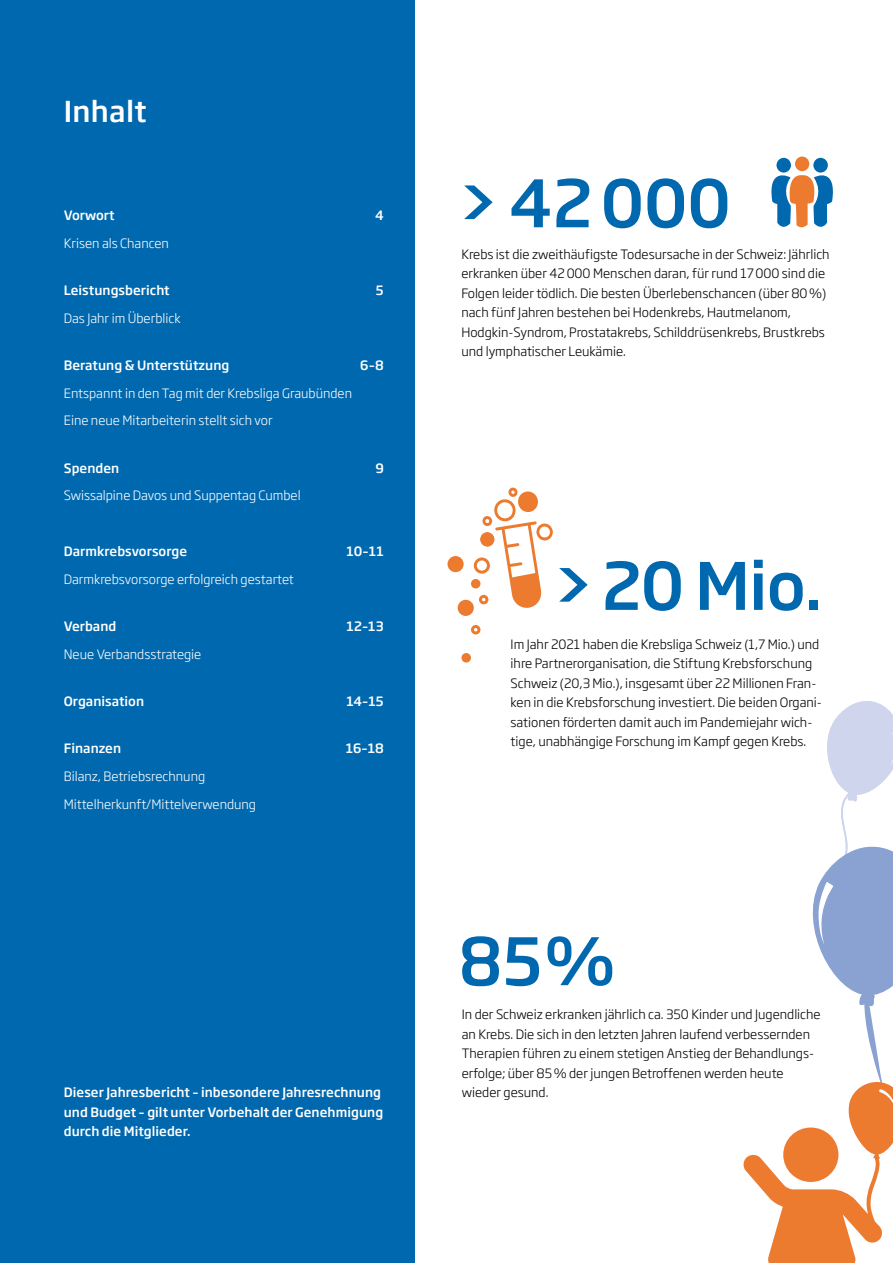
<style>
.page{position:relative;width:893px;height:1263px;background:#fff}
.page>*{position:absolute;margin:0;border:0;box-sizing:border-box;transform-origin:0 0}
.t1{font:500 64.5px "Soho Gothic Pro";color:#0068ae}
.t2{font:500 28.5px "Soho Gothic Pro";letter-spacing:.01em;color:#fff}
.t3{font:300 12.75px/19.5px "Soho Gothic Pro";color:#000}
.t4{font:300 12.75px/27.8px "Soho Gothic Pro";color:#fff}
.t5{font:500 12.75px/19.5px "Soho Gothic Pro";letter-spacing:.005em;color:#fff}
</style>
<div class="page">
<svg style="left:743px;top:701px;width:150px;height:562px"></svg>
<div style="left:795px;top:157px;width:14px;height:14px;background:#ec7b30;border-radius:50%"></div>
<div style="left:813px;top:158px;width:15px;height:15px;background:#0068ae;border-radius:50%"></div>
<div style="left:776px;top:158px;width:15px;height:15px;background:#0068ae;border-radius:50%"></div>
<svg style="left:771px;top:167px;width:62px;height:61px"></svg>
<div style="left:0;top:0;width:415px;height:1263px;background:#0068ae"></div>
<div style="left:474px;top:557px;width:16px;height:17px;border:3px solid #ec7b30;border-radius:50%"></div>
<div style="left:472px;top:580px;width:7px;height:7px;background:#ec7b30;border-radius:50%"></div>
<div style="left:471px;top:579px;width:9px;height:9px;border:3px solid #ec7b30;border-radius:50%"></div>
<div style="left:479px;top:595px;width:9px;height:9px;border:3px solid #ec7b30;border-radius:50%"></div>
<div style="left:459px;top:601px;width:13px;height:13px;background:#ec7b30;border-radius:50%"></div>
<div style="left:458px;top:600px;width:16px;height:16px;border:3px solid #ec7b30;border-radius:50%"></div>
<div style="left:471px;top:625px;width:9px;height:9px;border:3px solid #ec7b30;border-radius:50%"></div>
<div style="left:463px;top:654px;width:6px;height:7px;background:#ec7b30;border-radius:50%"></div>
<div style="left:461px;top:653px;width:10px;height:9px;border:3px solid #ec7b30;border-radius:50%"></div>
<div style="left:449px;top:557px;width:13px;height:14px;background:#ec7b30;border-radius:50%"></div>
<div style="left:447px;top:556px;width:17px;height:16px;border:3px solid #ec7b30;border-radius:50%"></div>
<svg style="left:480px;top:487px;width:73px;height:121px"></svg>
<h2 class="t2" style="left:64px;top:89px;width:84px">Inhalt</h2>
<p class="t5" style="left:64px;top:205px;width:52px">Vorwort</p>
<p class="t5" style="left:375px;top:205px;width:10px">4</p>
<p class="t4" style="left:64px;top:228px;width:107px">Krisen als Chancen</p>
<p class="t5" style="left:64px;top:280px;width:107px">Leistungsbericht</p>
<p class="t5" style="left:376px;top:280px;width:9px">5</p>
<p class="t4" style="left:64px;top:303px;width:118px">Das Jahr im Überblick</p>
<p class="t5" style="left:64px;top:354px;width:167px">Beratung &amp; Unterstützung</p>
<p class="t5" style="left:360px;top:354px;width:25px">6–8</p>
<p class="t4" style="left:64px;top:378px;width:290px">Entspannt in den Tag mit der Krebsliga Graubünden<br>Eine neue Mitarbeiterin stellt sich vor</p>
<p class="t5" style="left:64px;top:457px;width:57px">Spenden</p>
<p class="t5" style="left:375px;top:457px;width:10px">9</p>
<p class="t4" style="left:64px;top:481px;width:238px">Swissalpine Davos und Suppentag Cumbel</p>
<p class="t5" style="left:64px;top:540px;width:125px">Darmkrebsvorsorge</p>
<p class="t5" style="left:346px;top:540px;width:39px">10–11</p>
<p class="t4" style="left:64px;top:564px;width:232px">Darmkrebsvorsorge erfolgreich gestartet</p>
<p class="t5" style="left:64px;top:615px;width:54px">Verband</p>
<p class="t5" style="left:347px;top:615px;width:39px">12–13</p>
<p class="t4" style="left:64px;top:639px;width:139px">Neue Verbandsstrategie</p>
<p class="t5" style="left:64px;top:690px;width:82px">Organisation</p>
<p class="t5" style="left:347px;top:690px;width:39px">14–15</p>
<p class="t5" style="left:64px;top:738px;width:59px">Finanzen</p>
<p class="t5" style="left:346px;top:738px;width:39px">16–18</p>
<p class="t4" style="left:64px;top:761px;width:194px">Bilanz, Betriebsrechnung<br>Mittelherkunft/Mittelverwendung</p>
<p class="t5" style="left:64px;top:1082px;width:321px">Dieser Jahresbericht – inbesondere Jahresrechnung und Budget – gilt unter Vorbehalt der Genehmigung durch die Mitglieder.</p>
<h1 class="t1" style="left:456px;top:153px;width:276px">&gt;42000</h1>
<p class="t3" style="left:461px;top:244px;width:370px">Krebs ist die zweithäufigste Todesursache in der Schweiz: Jährlich erkranken über 42000 Menschen daran, für rund 17000 sind die Folgen leider tödlich. Die besten Überlebenschancen (über 80%) nach fünf Jahren bestehen bei Hodenkrebs, Hautmelanom, Hodgkin-Syndrom, Prostatakrebs, Schilddrüsenkrebs, Brustkrebs und lymphatischer Leukämie.</p>
<h1 class="t1" style="left:551px;top:535px;width:273px">&gt;20 Mio.</h1>
<p class="t3" style="left:511px;top:634px;width:313px">Im Jahr 2021 haben die Krebsliga Schweiz (1,7 Mio.) und ihre Partnerorganisation, die Stiftung Krebsforschung Schweiz (20,3 Mio.), insgesamt über 22 Millionen Fran&shy;ken in die Krebsforschung investiert. Die beiden Organi&shy;sationen förderten damit auch im Pandemiejahr wich&shy;tige, unabhängige Forschung im Kampf gegen Krebs.</p>
<h1 class="t1" style="left:458px;top:910px;width:159px">85%</h1>
<p class="t3" style="left:462px;top:1004px;width:360px">In der Schweiz erkranken jährlich ca. 350 Kinder und Jugendliche an Krebs. Die sich in den letzten Jahren laufend verbessernden Therapien führen zu einem stetigen Anstieg der Behandlungs&shy;erfolge; über 85% der jungen Betroffenen werden heute wieder gesund.</p>
</div>
